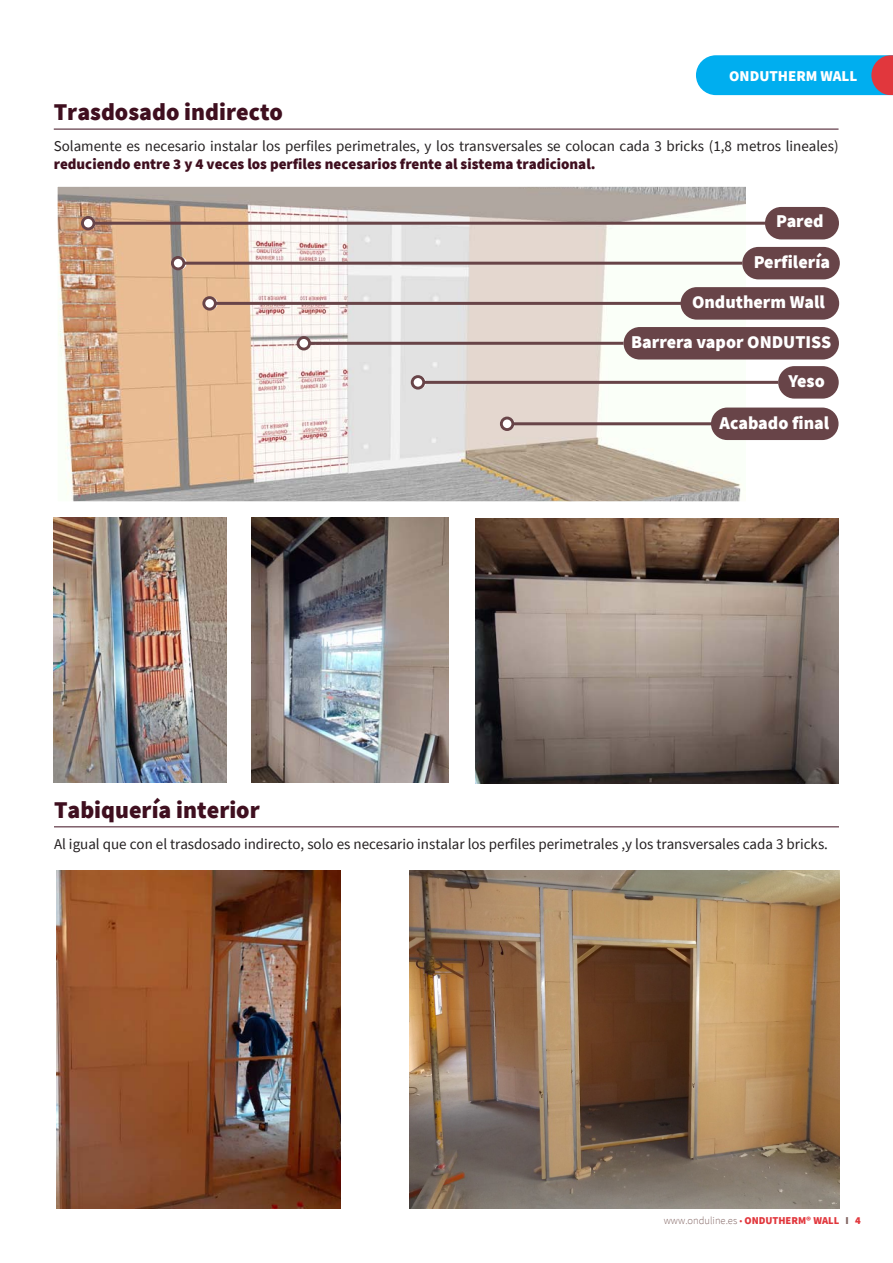
<style>
.page{position:relative;width:893px;height:1263px;background:#fff}
.page>*{position:absolute;margin:0;border:0;box-sizing:border-box;transform-origin:0 0}
.MAJOR_TITLES{font:900 24px "Source Sans Pro";color:#3f0f1f}
.PARRAFO_GENERICO{font:900 18px "Source Sans Pro";color:#fff}
.CURRENT_TEXT_RED_BUL{font:15px/18px "Source Sans Pro";color:#231f20}
.t1{font:900 15px "Source Sans Pro";color:#fff}
.t2{font:300 10.5px "Source Sans Pro";color:#806361}
.s1{font-weight:900;color:#3f0f1f}
.s2{color:#e1373d}
.s3{font-weight:900;color:#e1373d}
.s4{font-weight:900}
</style>
<div class="page">
<hr style="left:54px;top:129px;width:784px;height:1px;background:#3f0f1f">
<hr style="left:54px;top:826px;width:785px;height:1px;background:#3f0f1f">
<svg style="left:696px;top:55px;width:197px;height:40px;background:#21a3dc"></svg>
<div style="left:718px;top:70px;width:139px;height:11px;background:#00aeef"></div>
<img style="left:56px;top:871px;width:285px;height:338px">
<img style="left:409px;top:871px;width:431px;height:338px">
<img style="left:54px;top:517px;width:172px;height:265px">
<img style="left:251px;top:517px;width:198px;height:265px">
<img style="left:475px;top:518px;width:363px;height:265px">
<img style="left:59px;top:188px;width:687px;height:312px">
<div style="left:55px;top:184px;width:786px;height:320px;border:3px solid #fff"></div>
<div style="left:85px;top:218px;width:9px;height:10px;background:#fff;border-radius:50%"></div>
<div style="left:83px;top:217px;width:12px;height:13px;border:3px solid #fff;border-radius:50%"></div>
<hr style="left:94px;top:222px;width:671px;height:3px;background:#684448">
<div style="left:81px;top:216px;width:14px;height:14px;border:3px solid #684448;border-radius:50%"></div>
<div style="left:174px;top:258px;width:11px;height:10px;background:#fff;border-radius:50%"></div>
<div style="left:172px;top:257px;width:15px;height:13px;border:3px solid #fff;border-radius:50%"></div>
<hr style="left:184px;top:262px;width:558px;height:3px;background:#684448">
<div style="left:171px;top:256px;width:14px;height:14px;border:3px solid #684448;border-radius:50%"></div>
<div style="left:205px;top:298px;width:11px;height:10px;background:#fff;border-radius:50%"></div>
<div style="left:203px;top:297px;width:15px;height:13px;border:3px solid #fff;border-radius:50%"></div>
<hr style="left:215px;top:302px;width:466px;height:3px;background:#684448">
<div style="left:202px;top:296px;width:15px;height:15px;border:3px solid #684448;border-radius:50%"></div>
<div style="left:298px;top:338px;width:11px;height:10px;background:#fff;border-radius:50%"></div>
<div style="left:297px;top:337px;width:13px;height:13px;border:3px solid #fff;border-radius:50%"></div>
<hr style="left:310px;top:342px;width:314px;height:3px;background:#684448">
<div style="left:297px;top:336px;width:14px;height:14px;border:3px solid #684448;border-radius:50%"></div>
<div style="left:413px;top:377px;width:12px;height:10px;background:#fff;border-radius:50%"></div>
<div style="left:411px;top:376px;width:15px;height:13px;border:3px solid #fff;border-radius:50%"></div>
<hr style="left:424px;top:381px;width:354px;height:3px;background:#684448">
<div style="left:411px;top:375px;width:14px;height:15px;border:3px solid #684448;border-radius:50%"></div>
<div style="left:501px;top:419px;width:12px;height:10px;background:#fff;border-radius:50%"></div>
<div style="left:500px;top:417px;width:15px;height:13px;border:3px solid #fff;border-radius:50%"></div>
<hr style="left:513px;top:422px;width:202px;height:3px;background:#684448">
<div style="left:500px;top:417px;width:14px;height:14px;border:3px solid #684448;border-radius:50%"></div>
<div style="left:765px;top:207px;width:74px;height:32px;background:#684448;border-radius:16px"></div>
<div style="left:742px;top:247px;width:98px;height:32px;background:#684448;border-radius:16px"></div>
<div style="left:681px;top:287px;width:158px;height:33px;background:#684448;border-radius:16px"></div>
<div style="left:624px;top:327px;width:215px;height:32px;background:#684448;border-radius:16px"></div>
<div style="left:778px;top:366px;width:61px;height:33px;background:#684448;border-radius:16px"></div>
<div style="left:711px;top:408px;width:127px;height:32px;background:#684448;border-radius:16px"></div>
<p class="t1" style="left:729px;top:65px;width:130px">ONDUTHERM WALL</p>
<p class="MAJOR_TITLES" style="left:54px;top:96px;width:231px">Trasdosado indirecto</p>
<p class="CURRENT_TEXT_RED_BUL" style="left:54px;top:137px;width:786px">Solamente es necesario instalar los perfiles perimetrales, y los transversales se colocan cada 3 bricks (1,8 metros lineales) <span class="s1">reduciendo entre 3 y 4 veces los perfiles necesarios frente al sistema tradicional.</span></p>
<p class="PARRAFO_GENERICO" style="left:776px;top:209px;width:49px">Pared</p>
<p class="PARRAFO_GENERICO" style="left:754px;top:250px;width:78px">Perfilería</p>
<p class="PARRAFO_GENERICO" style="left:692px;top:290px;width:134px">Ondutherm Wall</p>
<p class="PARRAFO_GENERICO" style="left:631px;top:330px;width:201px">Barrera vapor ONDUTISS</p>
<p class="PARRAFO_GENERICO" style="left:788px;top:369px;width:38px">Yeso</p>
<p class="PARRAFO_GENERICO" style="left:719px;top:410px;width:111px">Acabado final</p>
<p class="MAJOR_TITLES" style="left:54px;top:793px;width:207px">Tabiquería interior</p>
<p class="CURRENT_TEXT_RED_BUL" style="left:54px;top:835px;width:775px">Al igual que con el trasdosado indirecto, solo es necesario instalar los perfiles perimetrales ,y los transversales cada 3 bricks.</p>
<p class="t2" style="left:664px;top:1214px;width:199px">www.onduline.es <span class="s2">•</span> <span class="s3">ONDUTHERM® WALL</span> <span class="s4">I</span> <span class="s3">4</span></p>
</div>
